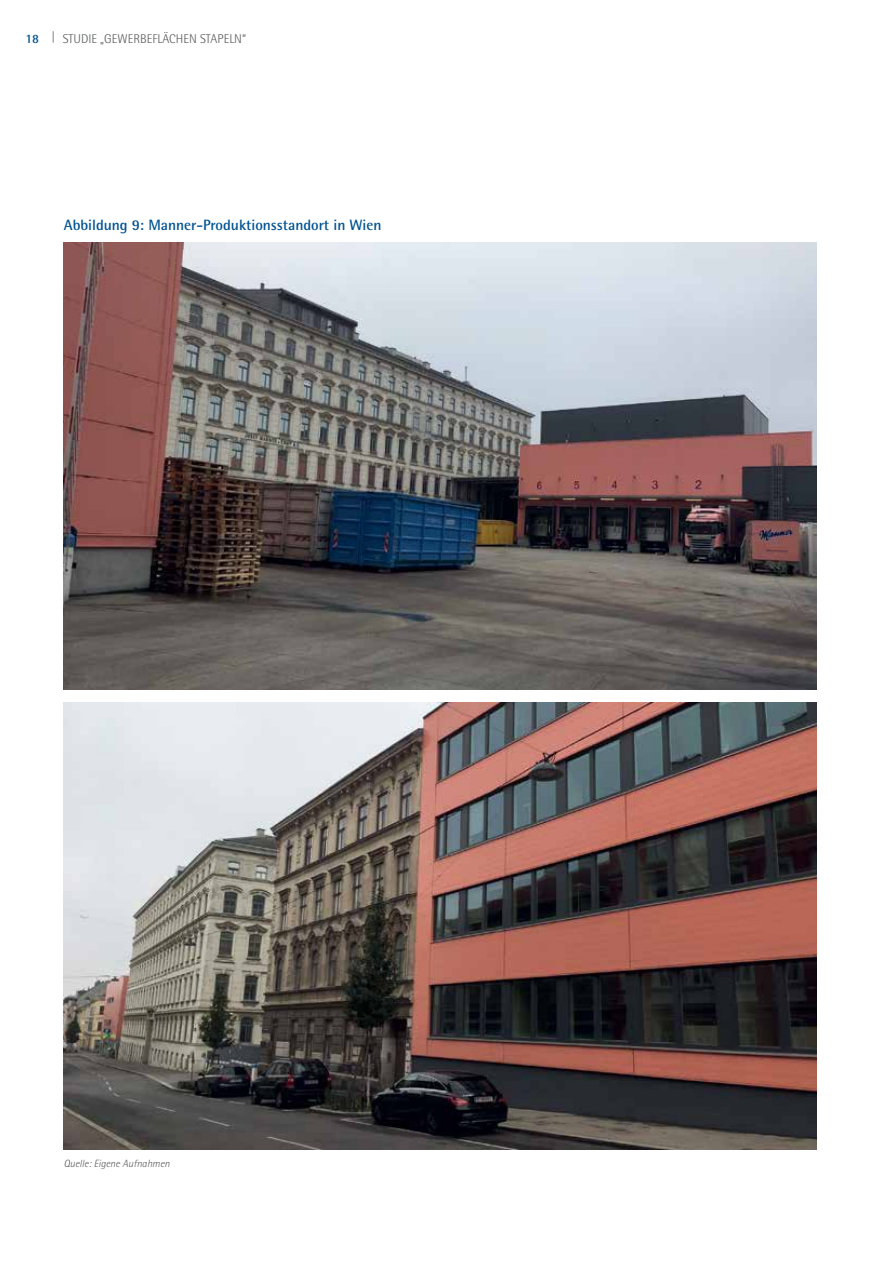
<style>
.page{position:relative;width:893px;height:1263px;background:#fff}
.page>*{position:absolute;margin:0;border:0;box-sizing:border-box;transform-origin:0 0}
.t1{font:700 15px "Rotis Semi Sans Std";color:#005291}
.t2{font:300 12.75px "Rotis Semi Sans Std";color:#58595b}
.t3{font:italic 300 10.5px "Rotis Semi Sans Std";color:#58595b}
.s1{font-weight:700;color:#005291}
</style>
<div class="page">
<img style="left:64px;top:243px;width:752px;height:446px">
<img style="left:64px;top:703px;width:752px;height:446px">
<p class="t2" style="left:25px;top:31px;width:222px"><span class="s1">18</span> | STUDIE „GEWERBEFLÄCHEN STAPELN“</p>
<p class="t1" style="left:64px;top:216px;width:319px">Abbildung 9: Manner-Produktionsstandort in Wien</p>
<p class="t3" style="left:64px;top:1157px;width:108px">Quelle: Eigene Aufnahmen</p>
</div>
